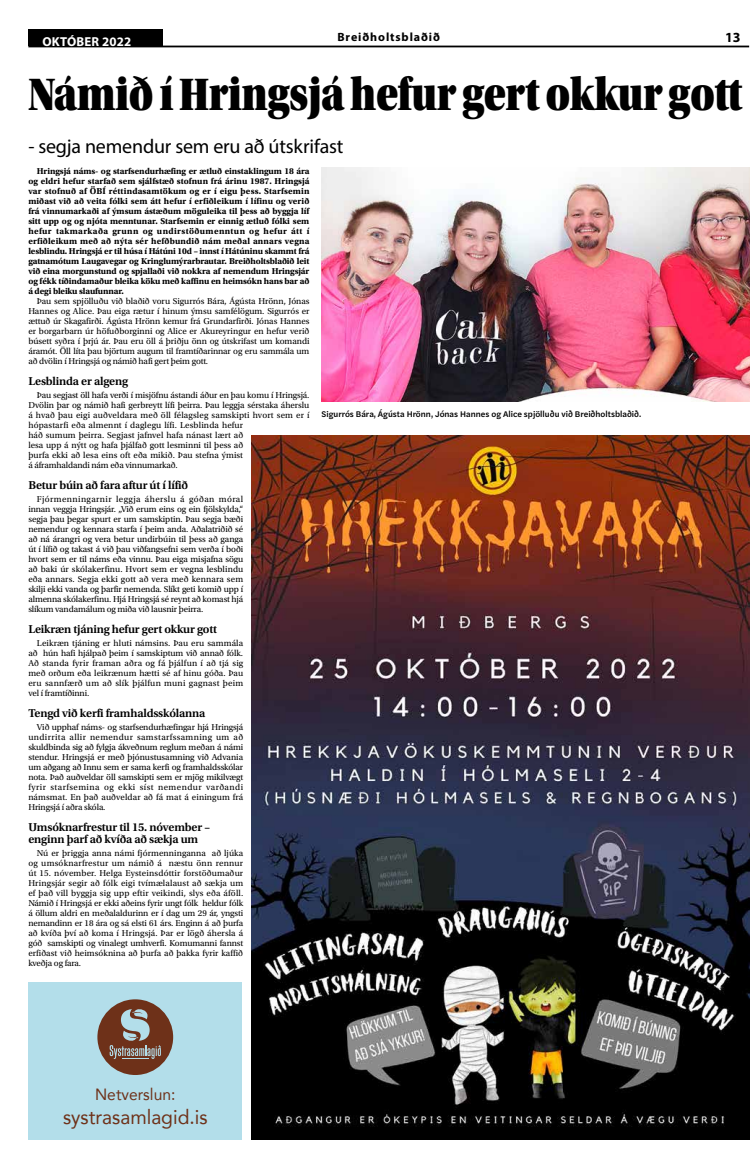
<style>
.page{position:relative;width:752px;height:1168px;background:#fff}
.page>*{position:absolute;margin:0;border:0;box-sizing:border-box;transform-origin:0 0}
.t1{font:48px "Utopia Std Black Headline";letter-spacing:-.01em;color:#000;scale:.83 1}
.t2{font:20px "Myriad Pro";letter-spacing:-.01em;color:#000}
.t3{font:20px "Avenir";color:#6e3119;scale:.96 1}
.t4{font:16.3px "Avenir";color:#6e3119;scale:.96 1}
.t5{font:700 14px "Myriad Pro";color:#000}
.t6{font:700 13px "Myriad Pro";letter-spacing:.015em;color:#fff}
.t7{font:600 12px/12.5px "Utopia Std";letter-spacing:-.015em;color:#000}
.t8{font:700 12px "Myriad Pro";letter-spacing:.075em;color:#000}
.t9{font:9px/10px "Utopia Std";color:#000;text-align:justify}
.t10{font:700 9px/10px "Utopia Std";letter-spacing:-.015em;color:#000;text-align:justify}
.t11{font:500 8.6px "Halyard Text";color:#000}
</style>
<div class="page">
<hr style="left:28px;top:46px;width:720px;height:1px;background:#000">
<div style="left:28px;top:30px;width:135px;height:16px;background:#000"></div>
<img style="left:251px;top:435px;width:498px;height:704px">
<img style="left:321px;top:168px;width:427px;height:234px">
<div style="left:28px;top:982px;width:214px;height:158px;background:#b3deea"></div>
<svg style="left:97px;top:999px;width:77px;height:76px"></svg>
<h3 class="t6" style="left:43px;top:33px;width:90px">OKTÓBER 2022</h3>
<h3 class="t8" style="left:337px;top:29px;width:104px">Breiðholtsblaðið</h3>
<h3 class="t5" style="left:725px;top:28px;width:17px">13</h3>
<h1 class="t1" style="left:28px;top:69px;width:860px">Námið í Hringsjá hefur gert okkur gott</h1>
<h2 class="t2" style="left:28px;top:134px;width:316px">- segja nemendur sem eru að útskrifast</h2>
<p class="t10" style="left:28px;top:166px;width:282px;text-indent:9px">Hringsjá náms- og starfsendurhæfing er ætluð einstaklingum 18 ára og eldri hefur starfað sem sjálfstæð stofnun frá árinu 1987. Hringsjá var stofnuð af ÖBÍ réttindasamtökum og er í eigu þess. Starfsemin miðast við að veita fólki sem átt hefur í erfiðleikum í lífinu og verið frá vinnumarkaði af ýmsum ástæðum möguleika til þess að byggja líf sitt upp og og njóta menntunar. Starfsemin er einnig ætluð fólki sem hefur takmarkaða grunn og undirstöðumenntun og hefur átt í erfiðleikum með að nýta sér hefðbundið nám meðal annars vegna lesblindu. Hringsjá er til húsa í Hátúni 10d – innst í Hátúninu skammt frá gatnamótum Laugavegar og Kringlumýrarbrautar. Breiðholtsblaðið leit við eina morgunstund og spjallaði við nokkra af nemendum Hringsjár og fékk tíðindamaður bleika köku með kaffinu en heimsókn hans bar að á degi bleiku slaufunnar.</p>
<p class="t9" style="left:28px;top:296px;width:282px;text-indent:9px">Þau sem spjölluðu við blaðið voru Sigurrós Bára, Ágústa Hrönn, Jónas Hannes og Alice. Þau eiga rætur í hinum ýmsu samfélögum. Sigurrós er ættuð úr Skagafirði. Ágústa Hrönn kemur frá Grundarfirði. Jónas Hannes er borgarbarn úr höfuðborginni og Alice er Akureyringur en hefur verið búsett syðra í þrjú ár. Þau eru öll á þriðju önn og útskrifast um komandi áramót. Öll líta þau björtum augum til framtíðarinnar og eru sammála um að dvölin í Hringsjá og námið hafi gert þeim gott.</p>
<h3 class="t7" style="left:28px;top:375px;width:101px">Lesblinda er algeng</h3>
<p class="t9" style="left:28px;top:390px;width:282px;text-align:left;text-indent:9px">Þau segjast öll hafa verði í misjöfnu ástandi áður en þau komu í Hringsjá.<br>Dvölin þar og námið hafi gerbreytt lífi þeirra. Þau leggja sérstaka áherslu á hvað þau eigi auðveldara með öll félagsleg samskipti hvort sem er í hópastarfi eða almennt í daglegu lífi. Lesblinda hefur<br>háð sumum þeirra. Segjast jafnvel hafa nánast lært að<br>lesa upp á nýtt og hafa þjálfað gott lesminni til þess að<br>þurfa ekki að lesa eins oft eða mikið. Þau stefna ýmist<br>á áframhaldandi nám eða vinnumarkað.</p>
<h3 class="t7" style="left:28px;top:479px;width:161px">Betur búin að fara aftur út í lífið</h3>
<p class="t9" style="left:28px;top:494px;width:216px;text-indent:9px">Fjórmenningarnir leggja áherslu á góðan móral innan veggja Hringsjár. „Við erum eins og ein fjölskylda,“ segja þau þegar spurt er um samskiptin. Þau segja bæði nemendur og kennara starfa í þeim anda. Aðalatriðið sé að ná árangri og vera betur undirbúin til þess að ganga út í lífið og takast á við þau viðfangsefni sem verða í boði hvort sem er til náms eða vinnu. Þau eiga misjafna sögu að baki úr skólakerfinu. Hvort sem er vegna lesblindu eða annars. Segja ekki gott að vera með kennara sem skilji ekki vanda og þarfir nemenda. Slíkt geti komið upp í almenna skólakerfinu. Hjá Hringsjá sé reynt að komast hjá slíkum vandamálum og miða við lausnir þeirra.</p>
<h3 class="t7" style="left:28px;top:623px;width:190px">Leikræn tjáning hefur gert okkur gott</h3>
<p class="t9" style="left:28px;top:638px;width:216px;text-indent:9px">Leikræn tjáning er hluti námsins. Þau eru sammála að hún hafi hjálpað þeim í samskiptum við annað fólk.<br>Að standa fyrir framan aðra og fá þjálfun í að tjá sig með orðum eða leikrænum hætti sé af hinu góða. Þau eru sannfærð um að slík þjálfun muni gagnast þeim vel í framtíðinni.</p>
<h3 class="t7" style="left:28px;top:707px;width:178px">Tengd við kerfi framhaldsskólanna</h3>
<p class="t9" style="left:28px;top:722px;width:216px;text-indent:9px">Við upphaf náms- og starfsendurhæfingar hjá Hringsjá undirrita allir nemendur samstarfssamning um að skuldbinda sig að fylgja ákveðnum reglum meðan á námi stendur. Hringsjá er með þjónustusamning við Advania um aðgang að Innu sem er sama kerfi og framhaldsskólar nota. Það auðveldar öll samskipti sem er mjög mikilvægt fyrir starfsemina og ekki síst nemendur varðandi námsmat. En það auðveldar að fá mat á einingum frá Hringsjá í aðra skóla.</p>
<h3 class="t7" style="left:28px;top:821px;width:183px">Umsóknarfrestur til 15. nóvember – enginn þarf að kvíða að sækja um</h3>
<p class="t9" style="left:28px;top:848px;width:216px;text-indent:9px">Nú er þriggja anna námi fjórmenninganna að ljúka og umsóknarfrestur um námið á næstu önn rennur út 15. nóvember. Helga Eysteinsdóttir forstöðumaður Hringsjár segir að fólk eigi tvímælalaust að sækja um ef það vill byggja sig upp eftir veikindi, slys eða áföll.<br>Námið í Hringsjá er ekki aðeins fyrir ungt fólk heldur fólk á öllum aldri en meðalaldurinn er í dag um 29 ár, yngsti nemandinn er 18 ára og sá elsti 61 árs. Enginn á að þurfa að kvíða því að koma í Hringsjá. Þar er lögð áhersla á góð samskipti og vinalegt umhverfi. Komumanni fannst erfiðast við heimsóknina að þurfa að þakka fyrir kaffið kveðja og fara.</p>
<p class="t11" style="left:321px;top:408px;width:321px">Sigurrós Bára, Ágústa Hrönn, Jónas Hannes og Alice spjölluðu við Breiðholtsblaðið.</p>
<h3 class="t4" style="left:95px;top:1081px;width:85px">Netverslun:</h3>
<h2 class="t3" style="left:63px;top:1101px;width:152px">systrasamlagid.is</h2>
</div>
